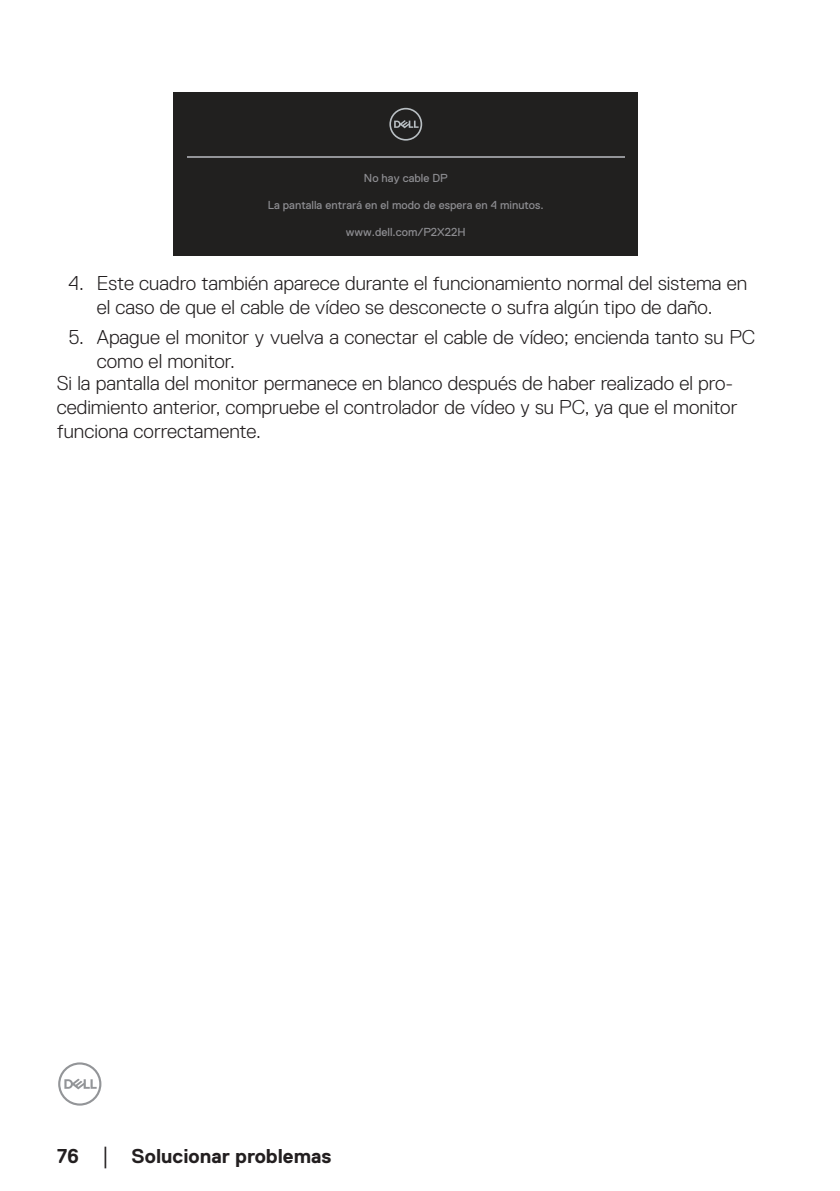
<style>
.page{position:relative;width:840px;height:1191px;background:#fff}
.page>*{position:absolute;margin:0;border:0;box-sizing:border-box;transform-origin:0 0}
.text{font:300 20px/24px "Dell Replica";color:#231f20}
.t1{font:700 20px "Dell Replica";color:#231f20}
.t2{font:11.6px "Dell Replica";color:#8d8d91}
.s1{font-family:"Times New Roman";font-weight:400;font-size:18px}
</style>
<div class="page">
<svg style="left:58px;top:1062px;width:43px;height:43px"></svg>
<div style="left:173px;top:92px;width:464px;height:164px;background:#21201f"></div>
<hr style="left:187px;top:157px;width:437px;height:1px;background:#939498">
<svg style="left:389px;top:108px;width:33px;height:33px"></svg>
<p class="t2" style="left:364px;top:172px;width:85px">No hay cable DP</p>
<p class="t2" style="left:268px;top:199px;width:277px">La pantalla entrará en el modo de espera en 4 minutos.</p>
<p class="t2" style="left:345px;top:226px;width:121px">www.dell.com/P2X22H</p>
<p class="text" style="left:68px;top:271px;width:679px;text-align:center">4. Este cuadro también aparece durante el funcionamiento normal del sistema en el caso de que el cable de vídeo se desconecte o sufra algún tipo de daño.</p>
<p class="text" style="left:97px;top:325px;width:659px;text-indent:-28px">5. Apague el monitor y vuelva a conectar el cable de vídeo; encienda tanto su PC como el monitor.</p>
<p class="text" style="left:57px;top:371px;width:681px">Si la pantalla del monitor permanece en blanco después de haber realizado el pro&shy;cedimiento anterior, compruebe el controlador de vídeo y su PC, ya que el monitor funciona correctamente.</p>
<p class="t1" style="left:57px;top:1144px;width:276px">76 <span class="s1">│</span> Solucionar problemas</p>
</div>
